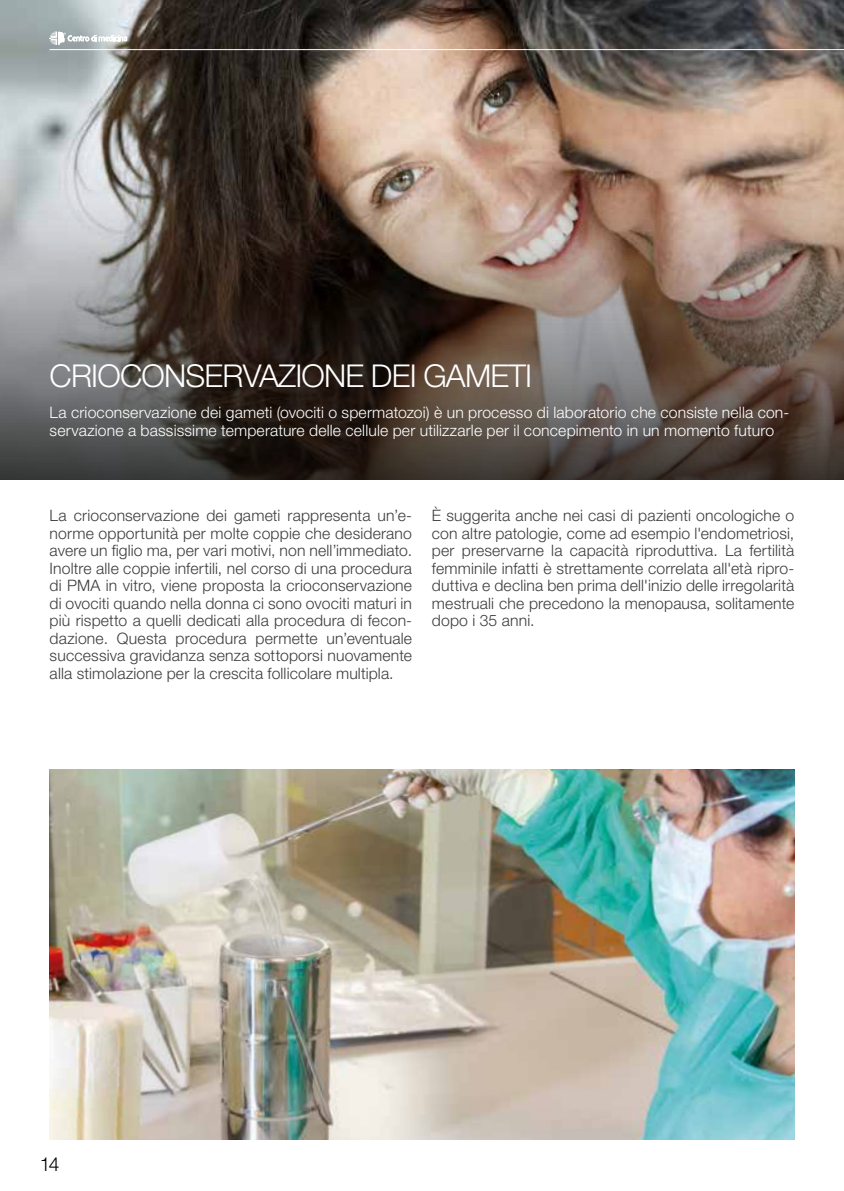
<style>
.page{position:relative;width:844px;height:1191px;background:#fff}
.page>*{position:absolute;margin:0;border:0;box-sizing:border-box;transform-origin:0 0}
.t1{font:300 31.5px "Helvetica Neue LT Std";letter-spacing:-.025em;color:#fff}
.t2{font:300 19.25px "Helvetica Neue LT Std";color:#000}
.t3{font:300 15.75px/17.5px "Helvetica Neue LT Std";letter-spacing:.01em;color:#3c3c3b;text-align:justify}
.t4{font:300 15.75px/17.5px "Helvetica Neue LT Std";letter-spacing:.01em;color:#fff}
</style>
<div class="page">
<img style="left:50px;top:769px;width:744px;height:370px">
<img style="left:0;top:0;width:843px;height:118px">
<img style="left:0;top:118px;width:843px;height:361px">
<svg style="left:50px;top:32px;width:77px;height:13px"></svg>
<hr style="left:50px;top:49px;width:793px;height:1px;background:#fff">
<h1 class="t1" style="left:50px;top:357px;width:484px">CRIOCONSERVAZIONE DEI GAMETI</h1>
<p class="t4" style="left:50px;top:403px;width:741px">La crioconservazione dei gameti (ovociti o spermatozoi) è un processo di laboratorio che consiste nella con&shy;servazione a bassissime temperature delle cellule per utilizzarle per il concepimento in un momento futuro</p>
<p class="t3" style="left:50px;top:506px;width:364px">La crioconservazione dei gameti rappresenta un’e&shy;norme opportunità per molte coppie che desiderano avere un figlio ma, per vari motivi, non nell’immediato.<br>Inoltre alle coppie infertili, nel corso di una procedura di PMA in vitro, viene proposta la crioconservazione di ovociti quando nella donna ci sono ovociti maturi in più rispetto a quelli dedicati alla procedura di fecon&shy;dazione. Questa procedura permette un’eventuale successiva gravidanza senza sottoporsi nuovamente alla stimolazione per la crescita follicolare multipla.</p>
<p class="t3" style="left:432px;top:506px;width:364px">È suggerita anche nei casi di pazienti oncologiche o con altre patologie, come ad esempio l'endometriosi, per preservarne la capacità riproduttiva. La fertilità femminile infatti è strettamente correlata all'età ripro&shy;duttiva e declina ben prima dell'inizio delle irregolarità mestruali che precedono la menopausa, solitamente dopo i 35 anni.</p>
<p class="t2" style="left:40px;top:1152px;width:21px">14</p>
</div>
